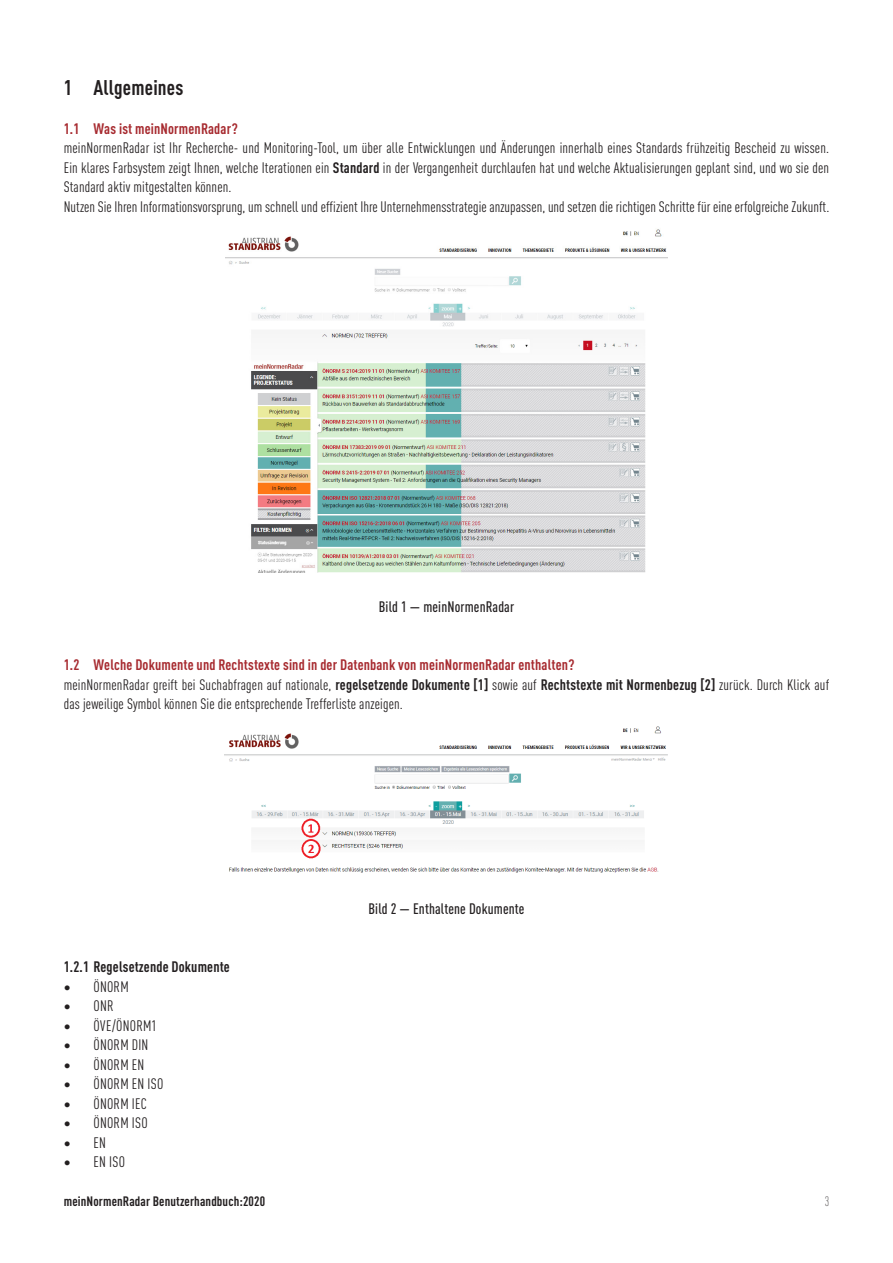
<style>
.page{position:relative;width:893px;height:1263px;background:#fff}
.page>*{position:absolute;margin:0;border:0;box-sizing:border-box;transform-origin:0 0}
.Heading_1{font:700 condensed 21px "DINOT";letter-spacing:.01em;color:#231f20}
.Body_Text{font:condensed 15px/19.5px "DINOT";letter-spacing:.005em;color:#231f20;text-align:justify}
.Heading_2{font:700 condensed 15px "DINOT";letter-spacing:.01em;color:#a72b30}
.List_Continue{font:condensed 15px "DINOT";letter-spacing:.015em;color:#231f20}
.Figure_title{font:500 condensed 15px "DINOT";letter-spacing:.01em;color:#231f20}
.Heading_3{font:700 condensed 15px "DINOT";letter-spacing:.01em;color:#231f20}
.t1{font:700 condensed 13.5px "DINOT";letter-spacing:.01em;color:#231f20}
.t2{font:300 condensed 13.5px "DINOT";color:#231f20}
.s1{font-weight:700}
</style>
<div class="page">
<img style="left:225px;top:229px;width:442px;height:344px">
<img style="left:224px;top:726px;width:444px;height:147px">
<h1 class="Heading_1" style="left:64px;top:72px;width:121px">1 Allgemeines</h1>
<h2 class="Heading_2" style="left:64px;top:117px;width:175px">1.1 Was ist meinNormenRadar?</h2>
<p class="Body_Text" style="left:64px;top:137px;width:767px">meinNormenRadar ist Ihr Recherche- und Monitoring-Tool, um über alle Entwicklungen und Änderungen innerhalb eines Standards frühzeitig Bescheid zu wissen.<br>Ein klares Farbsystem zeigt Ihnen, welche Iterationen ein <span class="s1">Standard</span> in der Vergangenheit durchlaufen hat und welche Aktualisierungen geplant sind, und wo sie den Standard aktiv mitgestalten können.</p>
<p class="Body_Text" style="left:64px;top:196px;width:767px">Nutzen Sie Ihren Informationsvorsprung, um schnell und effizient Ihre Unternehmensstrategie anzupassen, und setzen die richtigen Schritte für eine erfolgreiche Zukunft.</p>
<p class="Figure_title" style="left:379px;top:596px;width:137px">Bild 1 — meinNormenRadar</p>
<h2 class="Heading_2" style="left:64px;top:654px;width:512px">1.2 Welche Dokumente und Rechtstexte sind in der Datenbank von meinNormenRadar enthalten?</h2>
<p class="Body_Text" style="left:64px;top:674px;width:767px">meinNormenRadar greift bei Suchabfragen auf nationale, <span class="s1">regelsetzende Dokumente [1]</span> sowie auf <span class="s1">Rechtstexte mit Normenbezug [2]</span> zurück. Durch Klick auf das jeweilige Symbol können Sie die entsprechende Trefferliste anzeigen.</p>
<p class="Figure_title" style="left:368px;top:898px;width:158px">Bild 2 — Enthaltene Dokumente</p>
<h3 class="Heading_3" style="left:64px;top:956px;width:168px">1.2.1 Regelsetzende Dokumente</h3>
<p class="List_Continue" style="left:64px;top:976px;width:66px">• ÖNORM</p>
<p class="List_Continue" style="left:64px;top:996px;width:51px">• ONR</p>
<p class="List_Continue" style="left:64px;top:1015px;width:95px">• ÖVE/ÖNORM1</p>
<p class="List_Continue" style="left:64px;top:1035px;width:86px">• ÖNORM DIN</p>
<p class="List_Continue" style="left:64px;top:1054px;width:82px">• ÖNORM EN</p>
<p class="List_Continue" style="left:64px;top:1074px;width:101px">• ÖNORM EN ISO</p>
<p class="List_Continue" style="left:64px;top:1093px;width:84px">• ÖNORM IEC</p>
<p class="List_Continue" style="left:64px;top:1113px;width:85px">• ÖNORM ISO</p>
<p class="List_Continue" style="left:64px;top:1132px;width:44px">• EN</p>
<p class="List_Continue" style="left:64px;top:1152px;width:63px">• EN ISO</p>
<p class="t1" style="left:64px;top:1192px;width:203px">meinNormenRadar Benutzerhandbuch:2020</p>
<p class="t2" style="left:825px;top:1193px;width:6px">3</p>
</div>
